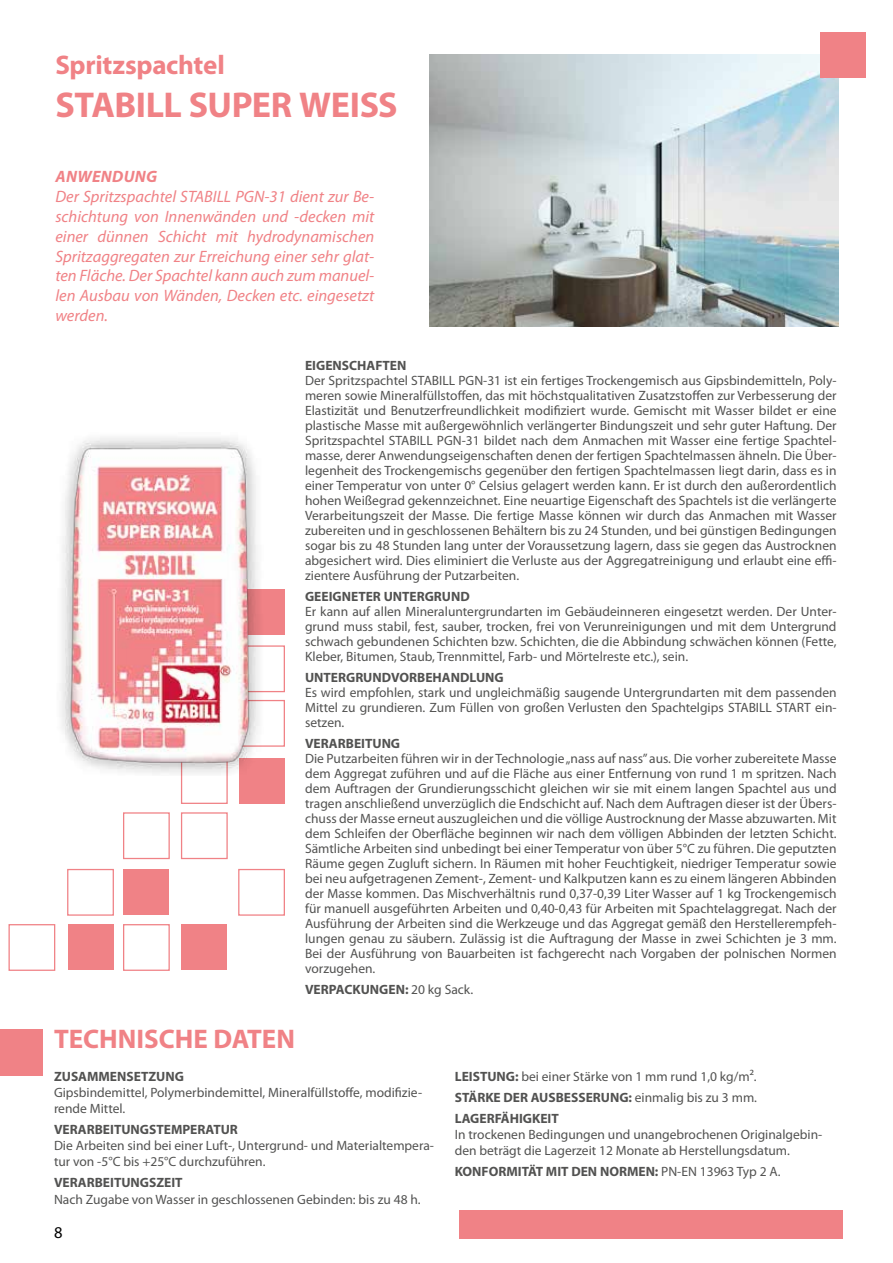
<style>
.page{position:relative;width:893px;height:1263px;background:#fff}
.page>*{position:absolute;margin:0;border:0;box-sizing:border-box;transform-origin:0 0}
.t1{font:700 36px "Myriad Pro";letter-spacing:-.015em;color:#f08286}
.t2{font:700 27px "Myriad Pro";letter-spacing:-.005em;color:#f08286}
.t3{font:italic 16.5px/19.8px "Myriad Pro";color:#f08286;text-align:justify}
.t4{font:italic 700 16.5px "Myriad Pro";letter-spacing:.02em;color:#f08286}
.t5{font:16.5px "Myriad Pro";color:#000}
.t6{font:13.5px/15px "Myriad Pro";color:#525251;text-align:justify}
.t7{font:700 13.5px "Myriad Pro";color:#525251}
.s1{font-weight:400}
.s2{font-weight:700}
</style>
<div class="page">
<img style="left:429px;top:54px;width:410px;height:272px">
<div style="left:67px;top:869px;width:47px;height:47px;background:#fff;border:1px solid #f08286"></div>
<div style="left:68px;top:925px;width:45px;height:45px;background:#f08286"></div>
<div style="left:9px;top:924px;width:46px;height:47px;background:#fff;border:1px solid #f08286"></div>
<div style="left:124px;top:869px;width:45px;height:46px;background:#f08286"></div>
<div style="left:123px;top:812px;width:47px;height:47px;background:#fff;border:1px solid #f08286"></div>
<div style="left:123px;top:924px;width:47px;height:47px;background:#fff;border:1px solid #f08286"></div>
<div style="left:182px;top:925px;width:45px;height:45px;background:#f08286"></div>
<div style="left:181px;top:812px;width:47px;height:47px;background:#fff;border:1px solid #f08286"></div>
<div style="left:181px;top:757px;width:47px;height:47px;background:#fff;border:1px solid #f08286"></div>
<div style="left:239px;top:758px;width:45px;height:45px;background:#f08286"></div>
<div style="left:238px;top:869px;width:47px;height:47px;background:#fff;border:1px solid #f08286"></div>
<div style="left:459px;top:1210px;width:383px;height:29px;background:#f08286"></div>
<div style="left:0;top:1029px;width:43px;height:47px;background:#f08286"></div>
<div style="left:820px;top:32px;width:45px;height:45px;background:#f08286"></div>
<img style="left:61px;top:437px;width:224px;height:339px">
<h2 class="t2" style="left:55px;top:48px;width:171px">Spritzspachtel</h2>
<h1 class="t1" style="left:55px;top:82px;width:344px">STABILL SUPER WEISS</h1>
<p class="t4" style="left:56px;top:166px;width:103px">ANWENDUNG</p>
<p class="t3" style="left:55px;top:187px;width:320px">Der Spritzspachtel STABILL PGN-31 dient zur Be&shy;schichtung von Innenwänden und -decken mit einer dünnen Schicht mit hydrodynamischen Spritzaggregaten zur Erreichung einer sehr glat&shy;ten Fläche. Der Spachtel kann auch zum manuel&shy;len Ausbau von Wänden, Decken etc. eingesetzt werden.</p>
<p class="t7" style="left:305px;top:357px;width:103px">EIGENSCHAFTEN</p>
<p class="t6" style="left:305px;top:373px;width:533px">Der Spritzspachtel STABILL PGN-31 ist ein fertiges Trockengemisch aus Gipsbindemitteln, Poly&shy;meren sowie Mineralfüllstoffen, das mit höchstqualitativen Zusatzstoffen zur Verbesserung der Elastizität und Benutzerfreundlichkeit modifiziert wurde. Gemischt mit Wasser bildet er eine plastische Masse mit außergewöhnlich verlängerter Bindungszeit und sehr guter Haftung. Der Spritzspachtel STABILL PGN-31 bildet nach dem Anmachen mit Wasser eine fertige Spachtel&shy;masse, derer Anwendungseigenschaften denen der fertigen Spachtelmassen ähneln. Die Über&shy;legenheit des Trockengemischs gegenüber den fertigen Spachtelmassen liegt darin, dass es in einer Temperatur von unter 0° Celsius gelagert werden kann. Er ist durch den außerordentlich hohen Weißegrad gekennzeichnet. Eine neuartige Eigenschaft des Spachtels ist die verlängerte Verarbeitungszeit der Masse. Die fertige Masse können wir durch das Anmachen mit Wasser zubereiten und in geschlossenen Behältern bis zu 24 Stunden, und bei günstigen Bedingungen sogar bis zu 48 Stunden lang unter der Voraussetzung lagern, dass sie gegen das Austrocknen abgesichert wird. Dies eliminiert die Verluste aus der Aggregatreinigung und erlaubt eine effi&shy;zientere Ausführung der Putzarbeiten.</p>
<p class="t7" style="left:305px;top:588px;width:166px">GEEIGNETER UNTERGRUND</p>
<p class="t6" style="left:305px;top:604px;width:533px">Er kann auf allen Mineraluntergrundarten im Gebäudeinneren eingesetzt werden. Der Unter&shy;grund muss stabil, fest, sauber, trocken, frei von Verunreinigungen und mit dem Untergrund schwach gebundenen Schichten bzw. Schichten, die die Abbindung schwächen können (Fette, Kleber, Bitumen, Staub, Trennmittel, Farb- und Mörtelreste etc.), sein.</p>
<p class="t7" style="left:305px;top:669px;width:200px">UNTERGRUNDVORBEHANDLUNG</p>
<p class="t6" style="left:305px;top:685px;width:533px">Es wird empfohlen, stark und ungleichmäßig saugende Untergrundarten mit dem passenden Mittel zu grundieren. Zum Füllen von großen Verlusten den Spachtelgips STABILL START ein&shy;setzen.</p>
<p class="t7" style="left:305px;top:735px;width:97px">VERARBEITUNG</p>
<p class="t6" style="left:305px;top:751px;width:533px">Die Putzarbeiten führen wir in der Technologie „nass auf nass” aus. Die vorher zubereitete Masse dem Aggregat zuführen und auf die Fläche aus einer Entfernung von rund 1 m spritzen. Nach dem Auftragen der Grundierungsschicht gleichen wir sie mit einem langen Spachtel aus und tragen anschließend unverzüglich die Endschicht auf. Nach dem Auftragen dieser ist der Übers&shy;chuss der Masse erneut auszugleichen und die völlige Austrocknung der Masse abzuwarten. Mit dem Schleifen der Oberfläche beginnen wir nach dem völligen Abbinden der letzten Schicht.<br>Sämtliche Arbeiten sind unbedingt bei einer Temperatur von über 5°C zu führen. Die geputzten Räume gegen Zugluft sichern. In Räumen mit hoher Feuchtigkeit, niedriger Temperatur sowie bei neu aufgetragenen Zement-, Zement- und Kalkputzen kann es zu einem längeren Abbinden der Masse kommen. Das Mischverhältnis rund 0,37-0,39 Liter Wasser auf 1 kg Trockengemisch für manuell ausgeführten Arbeiten und 0,40-0,43 für Arbeiten mit Spachtelaggregat. Nach der Ausführung der Arbeiten sind die Werkzeuge und das Aggregat gemäß den Herstellerempfeh&shy;lungen genau zu säubern. Zulässig ist die Auftragung der Masse in zwei Schichten je 3 mm.<br>Bei der Ausführung von Bauarbeiten ist fachgerecht nach Vorgaben der polnischen Normen vorzugehen.</p>
<p class="t7" style="left:305px;top:981px;width:170px">VERPACKUNGEN: <span class="s1">20 kg Sack.</span></p>
<h2 class="t2" style="left:54px;top:1021px;width:242px">TECHNISCHE DATEN</h2>
<p class="t7" style="left:54px;top:1067px;width:131px">ZUSAMMENSETZUNG</p>
<p class="t6" style="left:54px;top:1084px;width:370px;line-height:16.2px">Gipsbindemittel, Polymerbindemittel, Mineralfüllstoffe, modifizie&shy;rende Mittel.</p>
<p class="t7" style="left:54px;top:1120px;width:185px">VERARBEITUNGSTEMPERATUR</p>
<p class="t6" style="left:54px;top:1137px;width:382px;line-height:16.2px">Die Arbeiten sind bei einer Luft-, Untergrund- und Materialtempera&shy;tur von -5°C bis +25°C durchzuführen.</p>
<p class="t7" style="left:54px;top:1174px;width:130px">VERARBEITUNGSZEIT</p>
<p class="t6" style="left:54px;top:1191px;width:368px">Nach Zugabe von Wasser in geschlossenen Gebinden: bis zu 48 h.</p>
<p class="t5" style="left:54px;top:1222px;width:10px">8</p>
<p class="t6" style="left:455px;top:1065px;width:304px;line-height:21px"><span class="s2">LEISTUNG:</span> bei einer Stärke von 1 mm rund 1,0 kg/m².<br><span class="s2">STÄRKE DER AUSBESSERUNG:</span> einmalig bis zu 3 mm.<br><span class="s2">LAGERFÄHIGKEIT</span></p>
<p class="t6" style="left:455px;top:1126px;width:369px;line-height:16.2px">In trockenen Bedingungen und unangebrochenen Originalgebin&shy;den beträgt die Lagerzeit 12 Monate ab Herstellungsdatum.</p>
<p class="t7" style="left:455px;top:1162px;width:327px">KONFORMITÄT MIT DEN NORMEN: <span class="s1">PN-EN 13963 Typ 2 A.</span></p>
</div>
